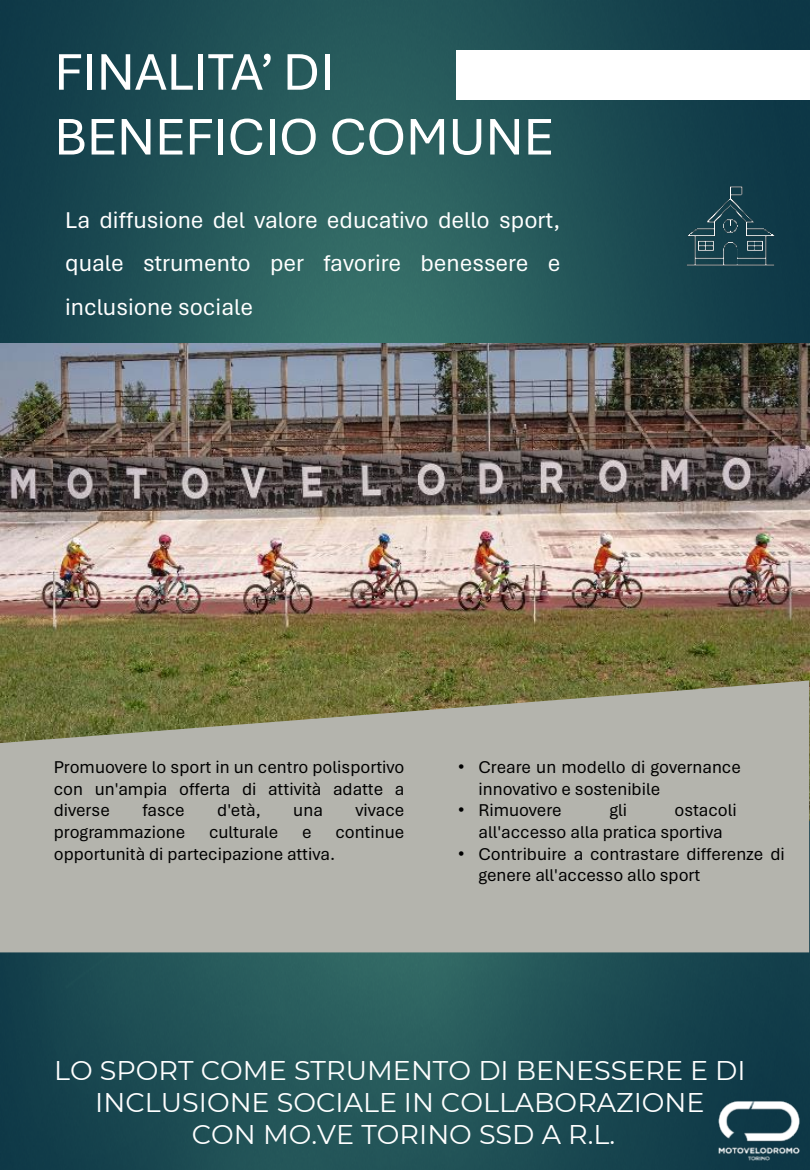
<style>
.page{position:relative;width:810px;height:1170px;background:#fff}
.page>*{position:absolute;margin:0;border:0;box-sizing:border-box;transform-origin:0 0}
.t1{font:54px/64.8px "Aptos";color:#fff}
.t2{font:27px/32.4px "Montserrat";color:#fff;text-align:center}
.t3{font:24px/43.2px "Aptos";color:#fff;text-align:justify}
.t4{font:18px/21.6px "Aptos";color:#000}
.s1{font-family:"Arial"}
</style>
<div class="page">
<img style="left:0;top:0;width:810px;height:1170px">
<div style="left:457px;top:50px;width:353px;height:50px;background:#fff"></div>
<img style="left:683px;top:1076px;width:127px;height:94px">
<img style="left:0;top:343px;width:809px;height:337px">
<svg style="left:0;top:680px;width:809px;height:272px;background:#abab9f"></svg>
<img style="left:683px;top:184px;width:96px;height:85px">
<p class="t1" style="left:54px;top:37px;width:501px">FINALITA’ DI<br>BENEFICIO COMUNE</p>
<p class="t3" style="left:65px;top:198px;width:497px">La diffusione del valore educativo dello sport, quale strumento per favorire benessere e inclusione sociale</p>
<p class="t4" style="left:54px;top:756px;width:352px;text-align:justify">Promuovere lo sport in un centro polisportivo con un'ampia offerta di attività adatte a diverse</p>
<p class="t4" style="left:142px;top:799px;width:44px">fasce</p>
<p class="t4" style="left:217px;top:799px;width:45px">d'età,</p>
<p class="t4" style="left:293px;top:799px;width:31px">una</p>
<p class="t4" style="left:355px;top:799px;width:50px">vivace</p>
<p class="t4" style="left:54px;top:821px;width:133px">programmazione</p>
<p class="t4" style="left:209px;top:821px;width:71px">culturale</p>
<p class="t4" style="left:302px;top:821px;width:11px">e</p>
<p class="t4" style="left:335px;top:821px;width:70px">continue</p>
<p class="t4" style="left:54px;top:842px;width:283px">opportunità di partecipazione attiva.</p>
<p class="t4" style="left:479px;top:756px;width:264px;text-indent:-20px"><span class="s1">•</span> Creare un modello di governance innovativo e sostenibile</p>
<p class="t4" style="left:458px;top:799px;width:105px"><span class="s1">•</span> Rimuovere</p>
<p class="t4" style="left:609px;top:799px;width:19px">gli</p>
<p class="t4" style="left:479px;top:799px;width:260px;text-indent:196px">ostacoli all'accesso alla pratica sportiva</p>
<p class="t4" style="left:479px;top:842px;width:308px;text-indent:-20px"><span class="s1">•</span> Contribuire a contrastare differenze di genere all'accesso allo sport</p>
<p class="t2" style="left:54px;top:1053px;width:693px">LO SPORT COME STRUMENTO DI BENESSERE E DI<br>INCLUSIONE SOCIALE IN COLLABORAZIONE</p>
<p class="t2" style="left:192px;top:1118px;width:425px">CON MO.VE TORINO SSD A R.L.</p>
</div>
